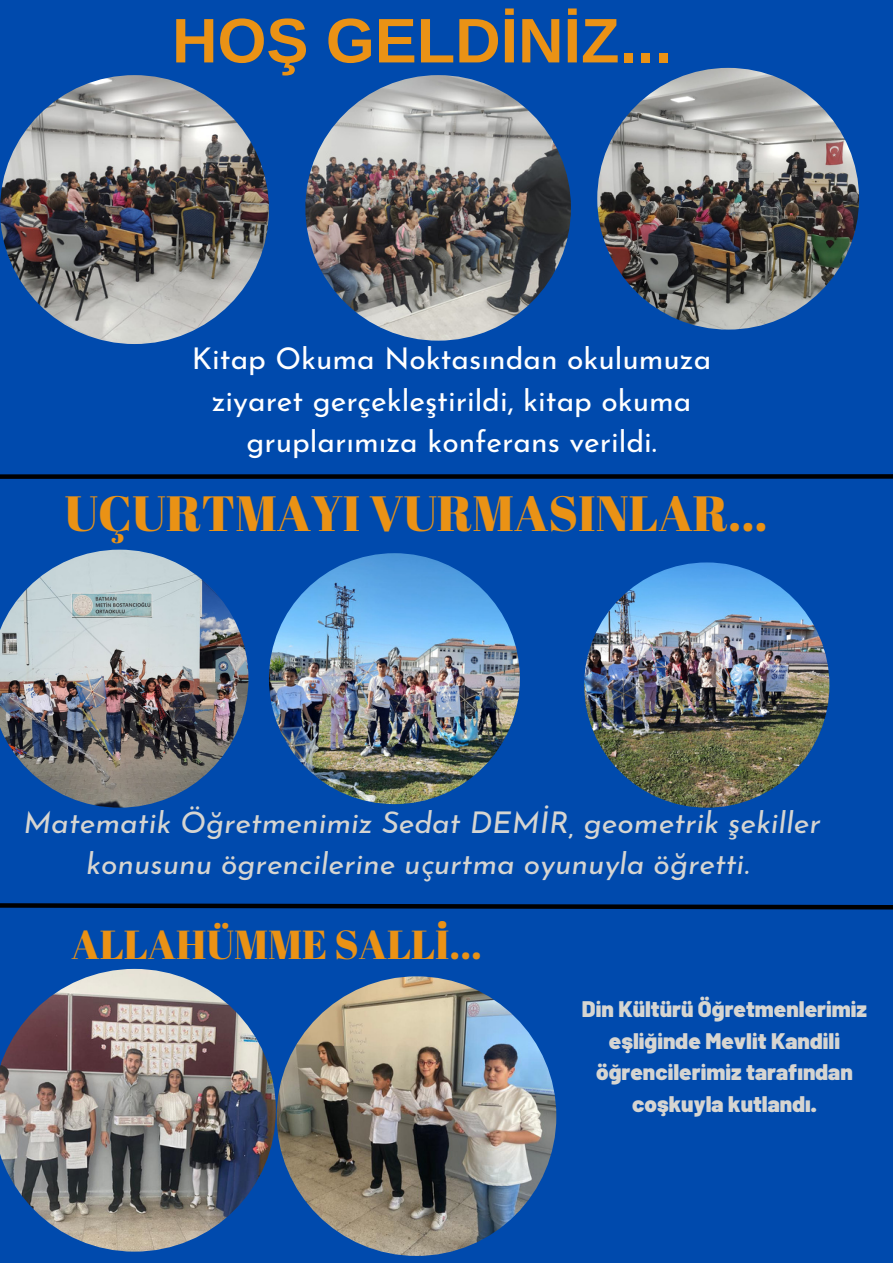
<style>
.page{position:relative;width:893px;height:1264px;background:#fff}
.page>*{position:absolute;margin:0;border:0;box-sizing:border-box;transform-origin:0 0}
.t1{font:700 63px "Arimo";color:#ea9215}
.t2{font:49.5px "Abril Fatface";color:#ea9215}
.t3{font:40.5px "Abril Fatface";color:#ea9215}
.t4{font:30px/41.5px "Josefin Sans";color:#fff;text-align:center}
.t5{font:italic 30px/41.5px "Josefin Sans";color:#d6d5d1;text-align:center}
.t6{font:900 22.5px/31.5px "Barlow";color:#d6d5d1;text-align:center}
</style>
<div class="page">
<div style="left:0;top:0;width:892px;height:1262px;background:#004aad"></div>
<img style="left:597px;top:68px;width:262px;height:261px;border-radius:50%">
<img style="left:305px;top:75px;width:266px;height:265px;border-radius:50%">
<img style="left:0;top:75px;width:269px;height:269px;border-radius:50%">
<img style="left:0;top:549px;width:248px;height:258px">
<div style="left:0;top:474px;width:892px;height:5px;background:#000"></div>
<img style="left:269px;top:553px;width:251px;height:251px;border-radius:50%">
<img style="left:584px;top:562px;width:245px;height:245px;border-radius:50%">
<svg style="left:0;top:903px;width:892px;height:7px"></svg>
<img style="left:0;top:968px;width:276px;height:283px">
<img style="left:277px;top:976px;width:279px;height:279px;border-radius:50%">
<p class="t1" style="left:172px;top:5px;width:501px">HOŞ GELDİNİZ...</p>
<p class="t4" style="left:192px;top:341px;width:521px">Kitap Okuma Noktasından okulumuza ziyaret gerçekleştirildi, kitap okuma gruplarımıza konferans verildi.</p>
<p class="t2" style="left:64px;top:479px;width:704px">UÇURTMAYI VURMASINLAR...</p>
<p class="t5" style="left:23px;top:804px;width:799px">Matematik Öğretmenimiz Sedat DEMİR, geometrik şekiller konusunu ögrencilerine uçurtma oyunuyla öğretti.</p>
<p class="t3" style="left:72px;top:916px;width:412px">ALLAHÜMME SALLİ...</p>
<p class="t6" style="left:581px;top:992px;width:287px">Din Kültürü Öğretmenlerimiz eşliğinde Mevlit Kandili öğrencilerimiz tarafından coşkuyla kutlandı.</p>
</div>
